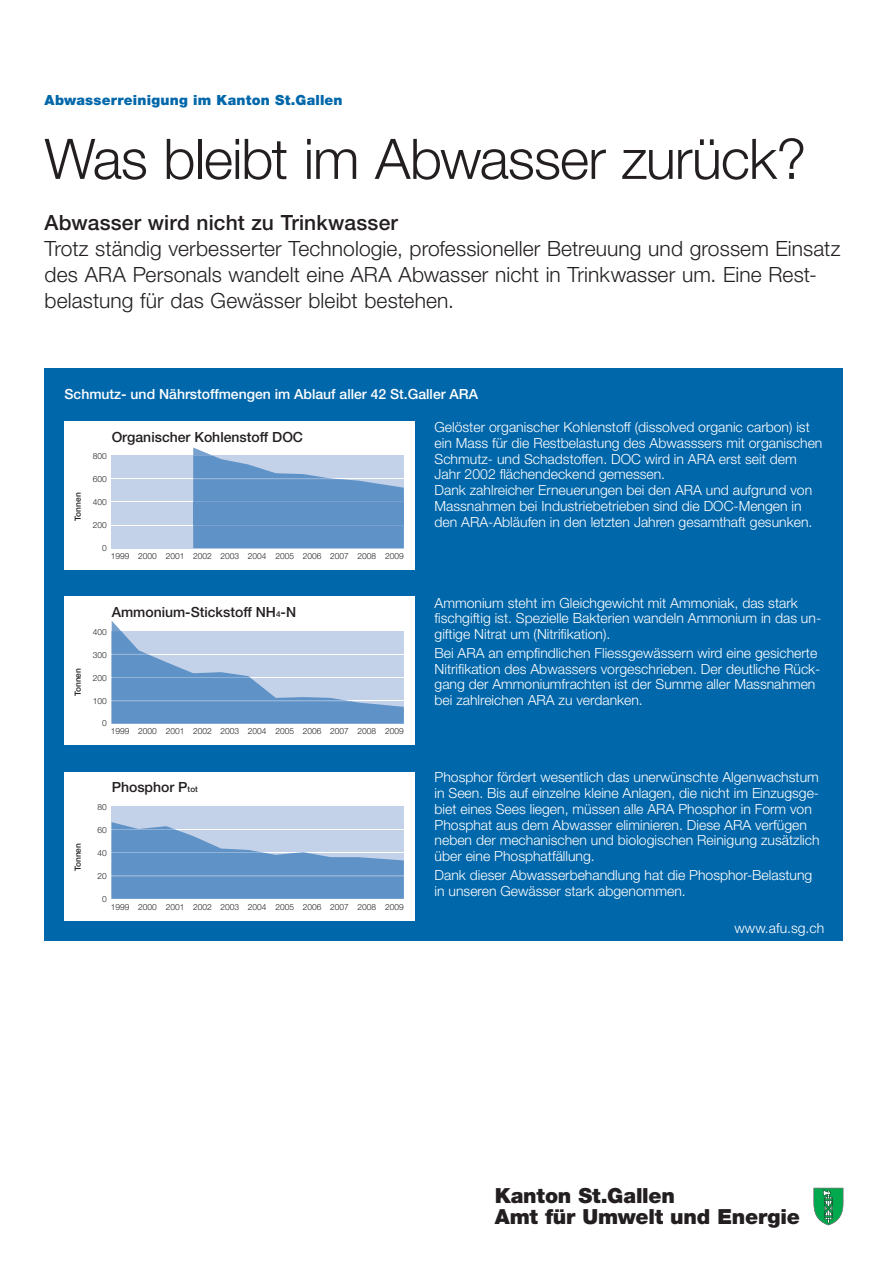
<style>
.page{position:relative;width:888px;height:1270px;background:#fff}
.page>*{position:absolute;margin:0;border:0;box-sizing:border-box;transform-origin:0 0}
.t1{font:300 56px "Helvetica Neue LT";letter-spacing:-.02em;color:#231f20}
.t2{font:300 21px/26.2px "Helvetica Neue LT";letter-spacing:.005em;color:#231f20}
.t3{font:500 21px "Helvetica Neue LT";letter-spacing:.005em;color:#231f20}
.t4{font:900 20.82px/20.9px "Helvetica Neue LT";letter-spacing:-.01em;color:#231f20}
.t5{font:300 14px/15.7px "Helvetica Neue LT";color:#fff}
.t6{font:500 14px "Helvetica Neue LT";color:#231f20}
.t7{font:500 14px "Helvetica Neue LT";color:#fff}
.t8{font:900 14px "Helvetica Neue LT";letter-spacing:.015em;color:#0067aa}
.t9{font:300 8.4px "Helvetica Neue LT";color:#231f20}
.t10{font:500 8.4px "Helvetica Neue LT";color:#231f20}
.s1{font-size:8.15px}
</style>
<div class="page">
<div style="left:45px;top:369px;width:798px;height:572px;background:#0067aa"></div>
<svg style="left:814px;top:1188px;width:29px;height:37px"></svg>
<div style="left:64px;top:421px;width:351px;height:149px;background:#fff"></div>
<div style="left:64px;top:596px;width:351px;height:149px;background:#fff"></div>
<div style="left:64px;top:772px;width:351px;height:148px;background:#fff"></div>
<div style="left:112px;top:456px;width:292px;height:23px;background:#c3d2e9"></div>
<div style="left:112px;top:806px;width:292px;height:23px;background:#c3d2e9"></div>
<div style="left:112px;top:479px;width:292px;height:23px;background:#c3d2e9"></div>
<div style="left:112px;top:502px;width:292px;height:23px;background:#c3d2e9"></div>
<div style="left:112px;top:525px;width:292px;height:23px;background:#c3d2e9"></div>
<hr style="left:112px;top:478px;width:292px;height:1px;background:#fff">
<hr style="left:112px;top:502px;width:292px;height:1px;background:#fff">
<hr style="left:112px;top:525px;width:292px;height:1px;background:#fff">
<div style="left:193px;top:502px;width:211px;height:23px;background:#5f92c7"></div>
<svg style="left:193px;top:447px;width:211px;height:55px"></svg>
<div style="left:193px;top:525px;width:211px;height:23px;background:#5f92c7"></div>
<svg style="left:112px;top:621px;width:292px;height:103px;background:#a1bddd"></svg>
<svg style="left:111px;top:822px;width:293px;height:77px;background:#81a7d2"></svg>
<p class="t8" style="left:45px;top:92px;width:300px">Abwasserreinigung im Kanton St.Gallen</p>
<h1 class="t1" style="left:45px;top:125px;width:763px">Was bleibt im Abwasser zurück?</h1>
<h2 class="t3" style="left:45px;top:210px;width:355px">Abwasser wird nicht zu Trinkwasser</h2>
<h2 class="t2" style="left:45px;top:235px;width:797px">Trotz ständig verbesserter Technologie, professioneller Betreuung und grossem Einsatz des ARA Personals wandelt eine ARA Abwasser nicht in Trinkwasser um. Eine Rest&shy;belastung für das Gewässer bleibt bestehen.</h2>
<p class="t7" style="left:64px;top:386px;width:415px">Schmutz- und Nährstoffmengen im Ablauf aller 42 St.Galler ARA</p>
<p class="t10" style="left:73px;top:521px;width:30px;rotate:-90deg">Tonnen</p>
<p class="t6" style="left:112px;top:428px;width:193px">Organischer Kohlenstoff DOC</p>
<p class="t9" style="left:93px;top:451px;width:16px">800</p>
<p class="t9" style="left:93px;top:474px;width:16px">600</p>
<p class="t9" style="left:93px;top:497px;width:16px">400</p>
<p class="t9" style="left:93px;top:520px;width:16px">200</p>
<p class="t9" style="left:102px;top:543px;width:6px">0</p>
<p class="t9" style="left:111px;top:551px;width:294px">1999 2000 2001 2002 2003 2004 2005 2006 2007 2008 2009</p>
<p class="t10" style="left:73px;top:696px;width:30px;rotate:-90deg">Tonnen</p>
<p class="t6" style="left:112px;top:604px;width:186px">Ammonium-Stickstoff NH<span class="s1">4</span>-N</p>
<p class="t9" style="left:93px;top:627px;width:16px">400</p>
<p class="t9" style="left:93px;top:649px;width:16px">300</p>
<p class="t9" style="left:93px;top:672px;width:16px">200</p>
<p class="t9" style="left:93px;top:695px;width:16px">100</p>
<p class="t9" style="left:102px;top:718px;width:6px">0</p>
<p class="t9" style="left:111px;top:726px;width:294px">1999 2000 2001 2002 2003 2004 2005 2006 2007 2008 2009</p>
<p class="t10" style="left:73px;top:871px;width:30px;rotate:-90deg">Tonnen</p>
<p class="t6" style="left:112px;top:779px;width:88px">Phosphor P<span class="s1">tot</span></p>
<p class="t9" style="left:98px;top:802px;width:11px">80</p>
<p class="t9" style="left:98px;top:825px;width:11px">60</p>
<p class="t9" style="left:98px;top:848px;width:11px">40</p>
<p class="t9" style="left:98px;top:870px;width:11px">20</p>
<p class="t9" style="left:102px;top:893px;width:6px">0</p>
<p class="t9" style="left:111px;top:901px;width:294px">1999 2000 2001 2002 2003 2004 2005 2006 2007 2008 2009</p>
<p class="t5" style="left:435px;top:419px;width:389px">Gelöster organischer Kohlenstoff (dissolved organic carbon) ist ein Mass für die Restbelastung des Abwasssers mit organischen Schmutz- und Schadstoffen. DOC wird in ARA erst seit dem Jahr 2002 flächendeckend gemessen.<br>Dank zahlreicher Erneuerungen bei den ARA und aufgrund von Massnahmen bei Industriebetrieben sind die DOC-Mengen in den ARA-Abläufen in den letzten Jahren gesamthaft gesunken.</p>
<p class="t5" style="left:435px;top:594px;width:388px">Ammonium steht im Gleichgewicht mit Ammoniak, das stark fischgiftig ist. Spezielle Bakterien wandeln Ammonium in das un&shy;giftige Nitrat um (Nitrifikation).</p>
<p class="t5" style="left:435px;top:645px;width:387px">Bei ARA an empfindlichen Fliessgewässern wird eine gesicherte Nitrifikation des Abwassers vorgeschrieben. Der deutliche Rück&shy;gang der Ammoniumfrachten ist der Summe aller Massnahmen bei zahlreichen ARA zu verdanken.</p>
<p class="t5" style="left:435px;top:769px;width:387px">Phosphor fördert wesentlich das unerwünschte Algenwachstum in Seen. Bis auf einzelne kleine Anlagen, die nicht im Einzugsge&shy;biet eines Sees liegen, müssen alle ARA Phosphor in Form von Phosphat aus dem Abwasser eliminieren. Diese ARA verfügen neben der mechanischen und biologischen Reinigung zusätzlich über eine Phosphatfällung.</p>
<p class="t5" style="left:435px;top:867px;width:379px">Dank dieser Abwasserbehandlung hat die Phosphor-Belastung in unseren Gewässer stark abgenommen.</p>
<p class="t5" style="left:735px;top:920px;width:91px">www.afu.sg.ch</p>
<h3 class="t4" style="left:495px;top:1185px;width:307px">Kanton St.Gallen<br>Amt für Umwelt und Energie</h3>
</div>
